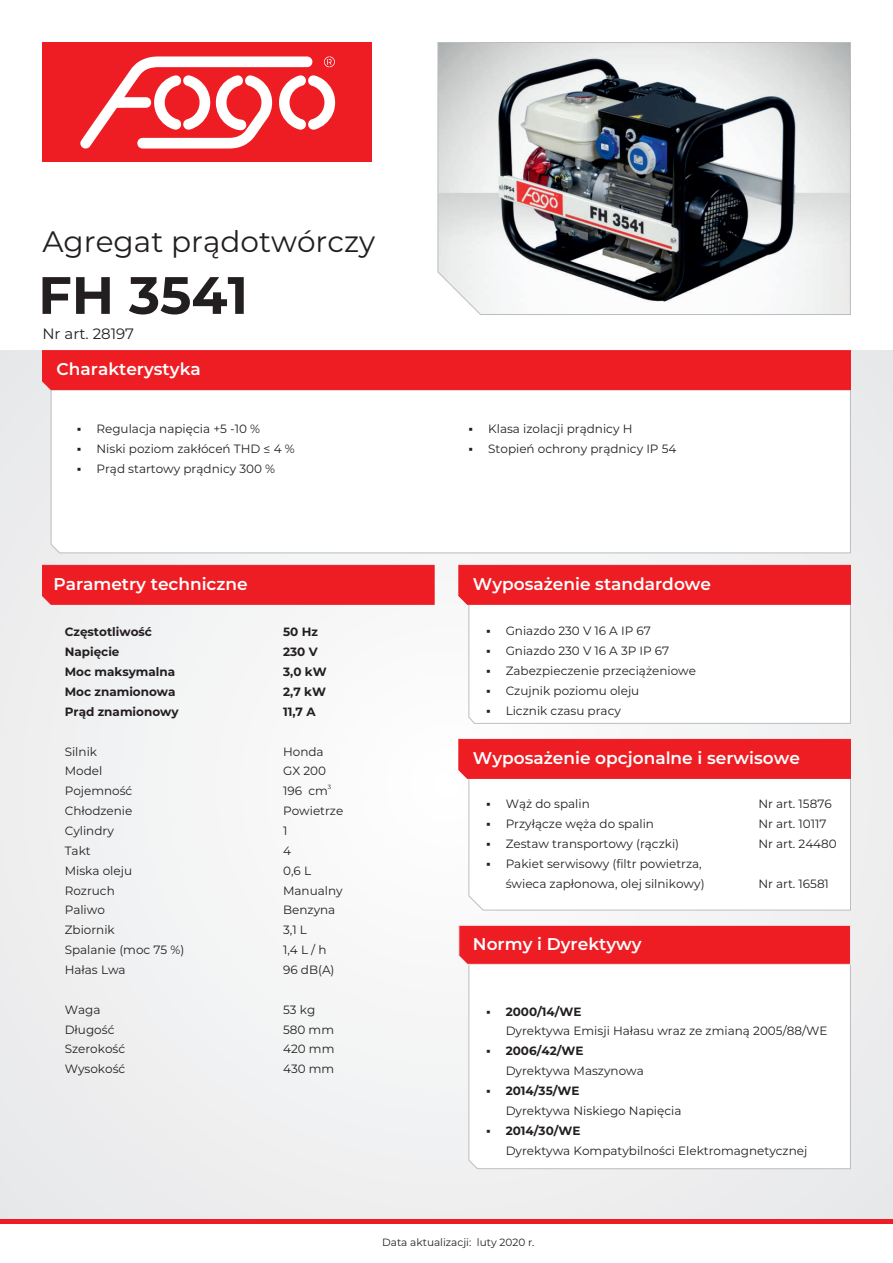
<style>
.page{position:relative;width:893px;height:1263px;background:#fff}
.page>*{position:absolute;margin:0;border:0;box-sizing:border-box;transform-origin:0 0}
.t1{font:700 52.5px "Montserrat";color:#231f20}
.t2{font:29.55px "Montserrat";color:#231f20}
.t3{font:600 16.95px "Montserrat";color:#fff}
.t4{font:15px "Montserrat";color:#231f20}
.t5{font:12px/19.8px "Montserrat";color:#231f20}
.t6{font:700 12px/19.8px "Montserrat";color:#231f20}
.t7{font:10.5px "Montserrat";color:#231f20}
.t8{font:6px "Montserrat";color:#231f20}
.s1{font-weight:700}
</style>
<div class="page">
<div style="left:0;top:351px;width:893px;height:869px;background:#f0f1f2"></div>
<div style="left:0;top:1219px;width:893px;height:5px;background:#ee1d23"></div>
<div style="left:43px;top:43px;width:329px;height:119px;background:#ee1d23"></div>
<svg style="left:80px;top:56px;width:255px;height:93px"></svg>
<svg style="left:437px;top:42px;width:414px;height:273px"></svg>
<div style="left:42px;top:565px;width:392px;height:40px;background:#ee1d23"></div>
<div style="left:51px;top:390px;width:800px;height:163px;background:#fff"></div>
<div style="left:42px;top:350px;width:809px;height:40px;background:#ee1d23"></div>
<div style="left:469px;top:779px;width:382px;height:131px;background:#fff"></div>
<div style="left:458px;top:739px;width:393px;height:40px;background:#ee1d23"></div>
<div style="left:469px;top:965px;width:382px;height:204px;background:#fff"></div>
<svg style="left:458px;top:925px;width:393px;height:40px;background:#ed292e"></svg>
<div style="left:469px;top:605px;width:382px;height:119px;background:#fff"></div>
<div style="left:458px;top:565px;width:393px;height:40px;background:#ee1d23"></div>
<h2 class="t2" style="left:42px;top:223px;width:334px">Agregat prądotwórczy</h2>
<h1 class="t1" style="left:38px;top:263px;width:211px">FH 3541</h1>
<p class="t4" style="left:42px;top:324px;width:93px">Nr art. 28197</p>
<h3 class="t3" style="left:57px;top:358px;width:146px">Charakterystyka</h3>
<p class="t5" style="left:77px;top:419px;width:185px">▪ Regulacja napięcia +5 -10 %</p>
<p class="t5" style="left:77px;top:439px;width:219px">▪ Niski poziom zakłóceń THD ≤ 4 %</p>
<p class="t5" style="left:77px;top:459px;width:200px">▪ Prąd startowy prądnicy 300 %</p>
<h3 class="t3" style="left:53px;top:573px;width:196px">Parametry techniczne</h3>
<p class="t5" style="left:469px;top:419px;width:165px">▪ Klasa izolacji prądnicy H</p>
<p class="t5" style="left:469px;top:439px;width:209px">▪ Stopień ochrony prądnicy IP 54</p>
<h3 class="t3" style="left:473px;top:573px;width:240px">Wyposażenie standardowe</h3>
<p class="t6" style="left:65px;top:622px;width:115px">Częstotliwość<br>Napięcie<br>Moc maksymalna<br>Moc znamionowa<br>Prąd znamionowy</p>
<p class="t5" style="left:65px;top:741px;width:121px">Silnik<br>Model<br>Pojemność<br>Chłodzenie<br>Cylindry<br>Takt<br>Miska oleju<br>Rozruch<br>Paliwo<br>Zbiornik<br>Spalanie (moc 75 %)<br>Hałas Lwa</p>
<p class="t5" style="left:65px;top:999px;width:62px">Waga<br>Długość<br>Szerokość<br>Wysokość</p>
<p class="t6" style="left:283px;top:622px;width:45px">50 Hz<br>230 V<br>3,0 kW<br>2,7 kW<br>11,7 A</p>
<p class="t5" style="left:283px;top:741px;width:44px">Honda<br>GX 200</p>
<p class="t5" style="left:486px;top:621px;width:166px">▪ Gniazdo 230 V 16 A IP 67</p>
<p class="t5" style="left:486px;top:641px;width:185px">▪ Gniazdo 230 V 16 A 3P IP 67</p>
<p class="t5" style="left:486px;top:661px;width:212px">▪ Zabezpieczenie przeciążeniowe</p>
<p class="t5" style="left:486px;top:681px;width:155px">▪ Czujnik poziomu oleju</p>
<p class="t5" style="left:486px;top:701px;width:136px">▪ Licznik czasu pracy</p>
<h3 class="t3" style="left:473px;top:747px;width:329px">Wyposażenie opcjonalne i serwisowe</h3>
<p class="t8" style="left:328px;top:783px;width:5px">3</p>
<p class="t5" style="left:283px;top:781px;width:62px">196 cm<br>Powietrze<br>1<br>4<br>0,6 L<br>Manualny<br>Benzyna<br>3,1 L<br>1,4 L / h<br>96 dB(A)</p>
<p class="t5" style="left:283px;top:999px;width:53px">53 kg<br>580 mm<br>420 mm<br>430 mm</p>
<p class="t5" style="left:506px;top:1001px;width:323px;text-indent:-20px">▪ <span class="s1">2000/14/WE<br></span>Dyrektywa Emisji Hałasu wraz ze zmianą 2005/88/WE</p>
<p class="t5" style="left:486px;top:794px;width:105px">▪ Wąż do spalin</p>
<p class="t5" style="left:758px;top:794px;width:75px">Nr art. 15876</p>
<p class="t5" style="left:486px;top:814px;width:170px">▪ Przyłącze węża do spalin</p>
<p class="t5" style="left:758px;top:814px;width:70px">Nr art. 10117</p>
<p class="t5" style="left:486px;top:834px;width:195px">▪ Zestaw transportowy (rączki)</p>
<p class="t5" style="left:758px;top:834px;width:80px">Nr art. 24480</p>
<p class="t5" style="left:486px;top:854px;width:220px;text-align:right">▪ Pakiet serwisowy (filtr powietrza, świeca zapłonowa, olej silnikowy)</p>
<p class="t5" style="left:758px;top:874px;width:72px">Nr art. 16581</p>
<h3 class="t3" style="left:473px;top:933px;width:170px">Normy i Dyrektywy</h3>
<p class="t5" style="left:506px;top:1041px;width:140px;text-indent:-20px">▪ <span class="s1">2006/42/WE<br></span>Dyrektywa Maszynowa</p>
<p class="t5" style="left:506px;top:1081px;width:177px;text-indent:-20px">▪ <span class="s1">2014/35/WE<br></span>Dyrektywa Niskiego Napięcia</p>
<p class="t5" style="left:506px;top:1120px;width:303px;text-indent:-20px">▪ <span class="s1">2014/30/WE<br></span>Dyrektywa Kompatybilności Elektromagnetycznej</p>
<p class="t7" style="left:382px;top:1236px;width:154px">Data aktualizacji: luty 2020 r.</p>
</div>
